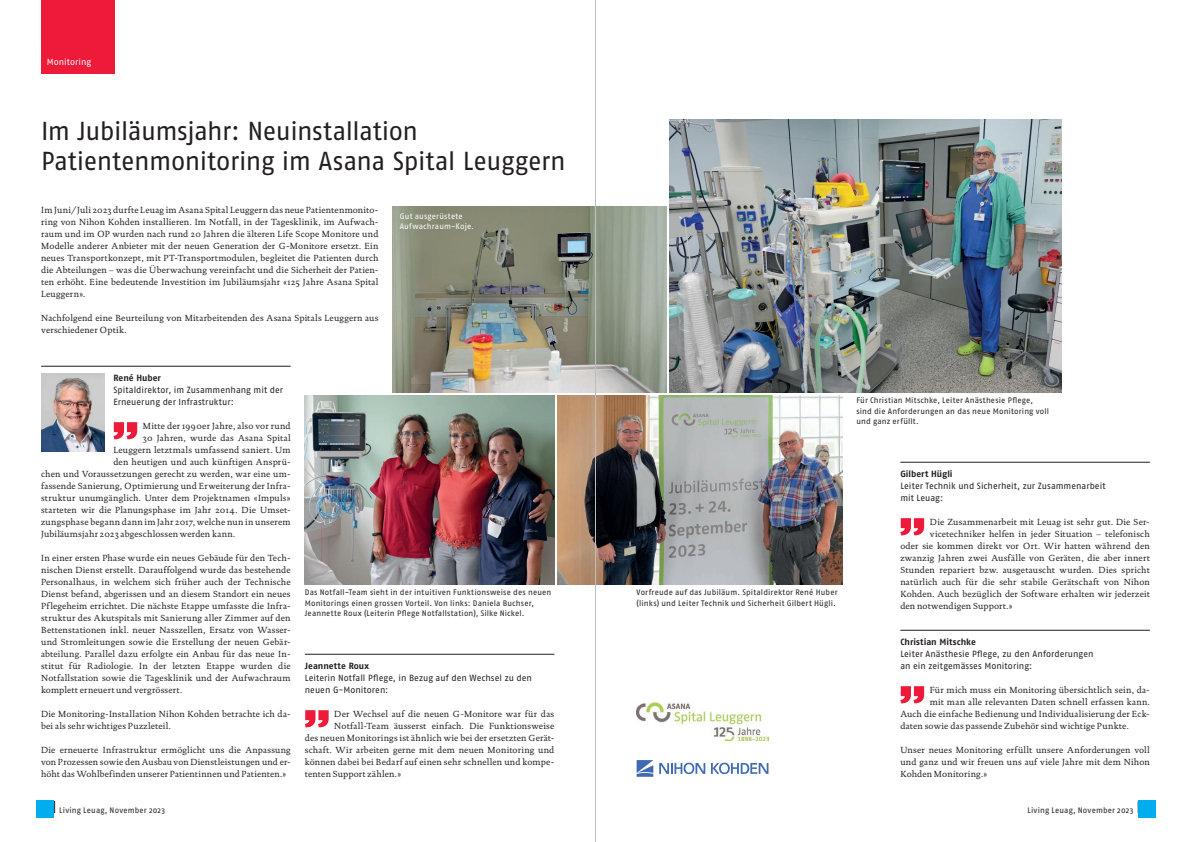
<style>
.page{position:relative;width:1191px;height:842px;background:#fff}
.page>*{position:absolute;margin:0;border:0;box-sizing:border-box;transform-origin:0 0}
.t1{font:26px/30px "Fago OT";letter-spacing:-.02em;color:#231f20}
.t2{font:9px/12px "Documenta Regular OSF";letter-spacing:.02em;color:#231f20;text-align:justify}
.t3{font:9px/12px "Fago OT";color:#231f20}
.t4{font:700 9px "Fago OT";color:#231f20}
.t5{font:9px "Fago OT";letter-spacing:.005em;color:#fff}
.t6{font:8px/10.5px "Fago OT";letter-spacing:.015em;color:#231f20}
.t7{font:8px/10.5px "Fago OT";letter-spacing:.02em;color:#fff}
.s1{font-weight:700}
</style>
<div class="page">
<svg style="left:54px;top:801px;width:1px;height:12px"></svg>
<hr style="left:900px;top:462px;width:249px;height:1px;background:#231f20">
<svg style="left:900px;top:518px;width:24px;height:17px"></svg>
<img style="left:669px;top:119px;width:393px;height:274px">
<hr style="left:900px;top:630px;width:249px;height:1px;background:#231f20">
<svg style="left:900px;top:686px;width:24px;height:17px"></svg>
<div style="left:41px;top:0;width:74px;height:74px;background:#ed1a3a"></div>
<div style="left:37px;top:801px;width:17px;height:17px;background:#00aeef"></div>
<div style="left:1138px;top:801px;width:17px;height:17px;background:#00aeef"></div>
<hr style="left:41px;top:366px;width:250px;height:1px;background:#231f20">
<svg style="left:113px;top:422px;width:24px;height:17px"></svg>
<img style="left:557px;top:395px;width:285px;height:190px">
<img style="left:636px;top:703px;width:132px;height:38px">
<img style="left:393px;top:206px;width:273px;height:187px">
<img style="left:41px;top:374px;width:64px;height:78px">
<img style="left:305px;top:395px;width:249px;height:190px">
<hr style="left:305px;top:654px;width:249px;height:1px;background:#231f20">
<svg style="left:305px;top:710px;width:24px;height:17px"></svg>
<svg style="left:636px;top:760px;width:17px;height:17px"></svg>
<svg style="left:659px;top:763px;width:46px;height:11px"></svg>
<svg style="left:711px;top:763px;width:57px;height:11px"></svg>
<hr style="left:595px;top:0;width:1px;height:842px;background:#bcbdc0">
<p class="t5" style="left:47px;top:57px;width:46px">Monitoring</p>
<h1 class="t1" style="left:41px;top:116px;width:526px">Im Jubiläumsjahr: Neuinstallation<br>Patientenmonitoring im Asana Spital Leuggern</h1>
<p class="t2" style="left:41px;top:203px;width:339px">Im Juni/Juli 2023 durfte Leuag im Asana Spital Leuggern das neue Patientenmonito&shy;ring von Nihon Kohden installieren. Im Notfall, in der Tagesklinik, im Aufwach&shy;raum und im OP wurden nach rund 20 Jahren die älteren Life Scope Monitore und Modelle anderer Anbieter mit der neuen Generation der G-Monitore ersetzt. Ein neues Transportkonzept, mit PT-Transportmodulen, begleitet die Patienten durch die Abteilungen – was die Überwachung vereinfacht und die Sicherheit der Patien&shy;ten erhöht. Eine bedeutende Investition im Jubiläumsjahr «125 Jahre Asana Spital Leuggern».</p>
<p class="t2" style="left:41px;top:311px;width:339px">Nachfolgend eine Beurteilung von Mitarbeitenden des Asana Spitals Leuggern aus verschiedener Optik.</p>
<p class="t7" style="left:400px;top:211px;width:76px">Gut ausgerüstete<br>Aufwachraum-Koje.</p>
<p class="t4" style="left:113px;top:372px;width:49px">René Huber</p>
<p class="t3" style="left:113px;top:383px;width:171px">Spitaldirektor, im Zusammenhang mit der<br>Erneuerung der Infrastruktur:</p>
<p class="t2" style="left:143px;top:419px;width:149px">Mitte der 1990er Jahre, also vor rund</p>
<p class="t2" style="left:143px;top:431px;width:149px">30 Jahren, wurde das Asana Spital</p>
<p class="t2" style="left:113px;top:443px;width:179px">Leuggern letztmals umfassend saniert. Um</p>
<p class="t2" style="left:113px;top:455px;width:179px">den heutigen und auch künftigen Ansprü-</p>
<p class="t2" style="left:41px;top:467px;width:251px">chen und Voraussetzungen gerecht zu werden, war eine um-</p>
<p class="t2" style="left:41px;top:479px;width:251px">fassende Sanierung, Optimierung und Erweiterung der Infra-</p>
<p class="t2" style="left:41px;top:491px;width:251px">struktur unumgänglich. Unter dem Projektnamen «Impuls»</p>
<p class="t2" style="left:41px;top:503px;width:251px">starteten wir die Planungsphase im Jahr 2014. Die Umset-</p>
<p class="t2" style="left:41px;top:515px;width:251px">zungsphase begann dann im Jahr 2017, welche nun in unserem</p>
<p class="t2" style="left:41px;top:527px;width:195px">Jubiläumsjahr 2023 abgeschlossen werden kann.</p>
<p class="t2" style="left:41px;top:551px;width:251px;text-align:left">In einer ersten Phase wurde ein neues Gebäude für den Tech&shy;nischen Dienst erstellt. Darauffolgend wurde das bestehende Personalhaus, in welchem sich früher auch der Technische Dienst befand, abgerissen und an diesem Standort ein neues Pflegeheim errichtet. Die nächste Etappe umfasste die Infra&shy;struktur des Akutspitals mit Sanierung aller Zimmer auf den Bettenstationen inkl. neuer Nasszellen, Ersatz von Wasser&shy;und Stromleitungen sowie die Erstellung der neuen Gebär&shy;abteilung. Parallel dazu erfolgte ein Anbau für das neue In&shy;stitut für Radiologie. In der letzten Etappe wurden die Notfallstation sowie die Tagesklinik und der Aufwachraum komplett erneuert und vergrössert.</p>
<p class="t2" style="left:41px;top:707px;width:251px">Die Monitoring-Installation Nihon Kohden betrachte ich da&shy;bei als sehr wichtiges Puzzleteil.</p>
<p class="t2" style="left:41px;top:743px;width:251px">Die erneuerte Infrastruktur ermöglicht uns die Anpassung von Prozessen sowie den Ausbau von Dienstleistungen und er&shy;höht das Wohlbefinden unserer Patientinnen und Patienten.»</p>
<p class="t6" style="left:305px;top:587px;width:248px">Das Notfall-Team sieht in der intuitiven Funktionsweise des neuen<br>Monitorings einen grossen Vorteil. Von links: Daniela Buchser,<br>Jeannette Roux (Leiterin Pflege Notfallstation), Silke Nickel.</p>
<p class="t6" style="left:636px;top:587px;width:202px">Vorfreude auf das Jubiläum. Spitaldirektor René Huber (links) und Leiter Technik und Sicherheit Gilbert Hügli.</p>
<p class="t4" style="left:305px;top:660px;width:66px">Jeannette Roux</p>
<p class="t3" style="left:305px;top:671px;width:229px">Leiterin Notfall Pflege, in Bezug auf den Wechsel zu den neuen G-Monitoren:</p>
<p class="t2" style="left:334px;top:707px;width:221px">Der Wechsel auf die neuen G-Monitore war für das</p>
<p class="t2" style="left:334px;top:719px;width:221px">Notfall-Team äusserst einfach. Die Funktionsweise</p>
<p class="t2" style="left:305px;top:731px;width:251px">des neuen Monitorings ist ähnlich wie bei der ersetzten Gerät-</p>
<p class="t2" style="left:305px;top:743px;width:251px">schaft. Wir arbeiten gerne mit dem neuen Monitoring und</p>
<p class="t2" style="left:305px;top:755px;width:251px">können dabei bei Bedarf auf einen sehr schnellen und kompe-</p>
<p class="t2" style="left:305px;top:767px;width:98px">tenten Support zählen.»</p>
<p class="t6" style="left:856px;top:395px;width:194px">Für Christian Mitschke, Leiter Anästhesie Pflege, sind die Anforderungen an das neue Monitoring voll und ganz erfüllt.</p>
<p class="t4" style="left:900px;top:468px;width:54px">Gilbert Hügli</p>
<p class="t3" style="left:900px;top:479px;width:207px">Leiter Technik und Sicherheit, zur Zusammenarbeit mit Leuag:</p>
<p class="t2" style="left:929px;top:515px;width:221px">Die Zusammenarbeit mit Leuag ist sehr gut. Die Ser-</p>
<p class="t2" style="left:929px;top:527px;width:221px">vicetechniker helfen in jeder Situation – telefonisch</p>
<p class="t2" style="left:900px;top:539px;width:251px">oder sie kommen direkt vor Ort. Wir hatten während den</p>
<p class="t2" style="left:900px;top:551px;width:251px">zwanzig Jahren zwei Ausfälle von Geräten, die aber innert</p>
<p class="t2" style="left:900px;top:563px;width:251px">Stunden repariert bzw. ausgetauscht wurden. Dies spricht</p>
<p class="t2" style="left:900px;top:575px;width:251px">natürlich auch für die sehr stabile Gerätschaft von Nihon</p>
<p class="t2" style="left:900px;top:587px;width:251px">Kohden. Auch bezüglich der Software erhalten wir jederzeit</p>
<p class="t2" style="left:900px;top:599px;width:114px">den notwendigen Support.»</p>
<p class="t4" style="left:900px;top:636px;width:77px">Christian Mitschke</p>
<p class="t3" style="left:900px;top:647px;width:195px">Leiter Anästhesie Pflege, zu den Anforderungen an ein zeitgemässes Monitoring:</p>
<p class="t2" style="left:929px;top:683px;width:221px">Für mich muss ein Monitoring übersichtlich sein, da-</p>
<p class="t2" style="left:929px;top:695px;width:221px">mit man alle relevanten Daten schnell erfassen kann.</p>
<p class="t2" style="left:900px;top:707px;width:251px">Auch die einfache Bedienung und Individualisierung der Eck-</p>
<p class="t2" style="left:900px;top:719px;width:230px">daten sowie das passende Zubehör sind wichtige Punkte.</p>
<p class="t2" style="left:900px;top:743px;width:251px">Unser neues Monitoring erfüllt unsere Anforderungen voll und ganz und wir freuen uns auf viele Jahre mit dem Nihon Kohden Monitoring.»</p>
<p class="t6" style="left:41px;top:804px;width:126px"><span class="s1">30</span> Living Leuag, November 2023</p>
<p class="t6" style="left:1027px;top:804px;width:124px">Living Leuag, November 2023 <span class="s1">31</span></p>
</div>
